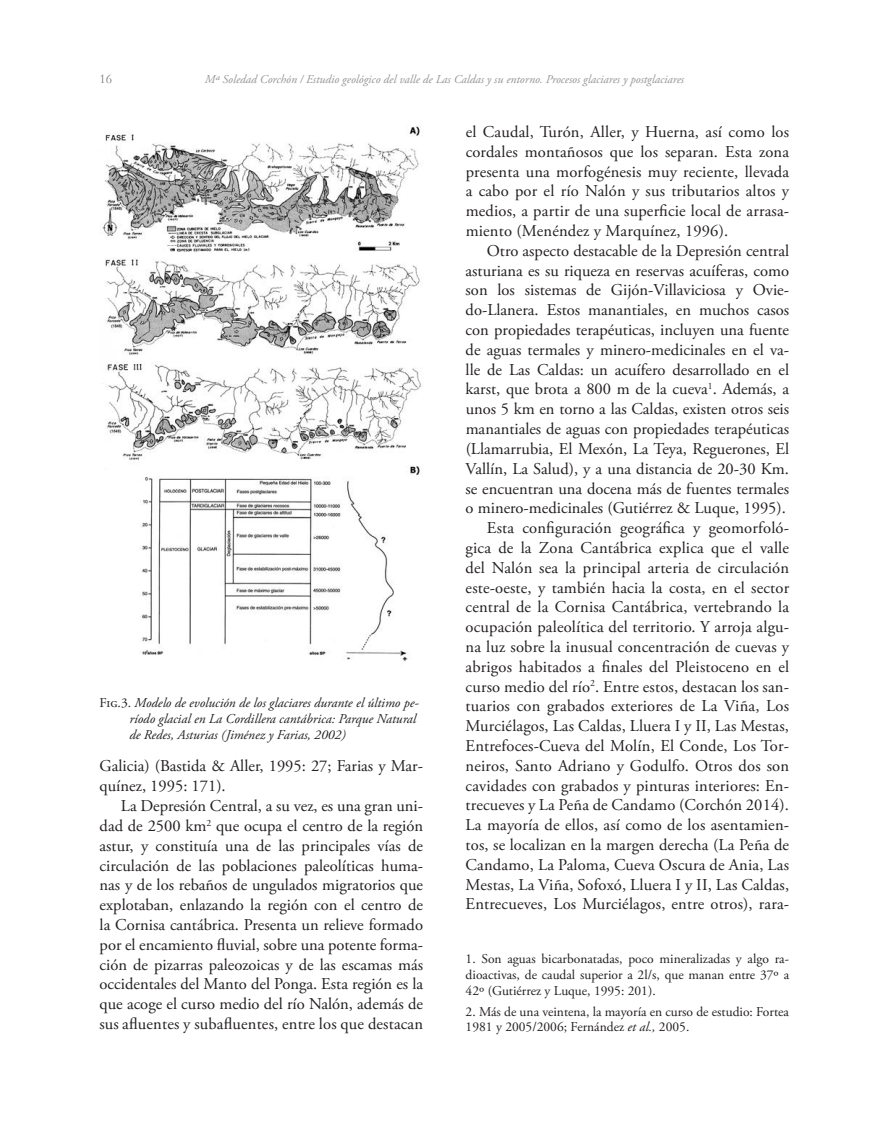
<style>
.page{position:relative;width:876px;height:1139px;background:#fff}
.page>*{position:absolute;margin:0;border:0;box-sizing:border-box;transform-origin:0 0}
.t1{font:16.5px/19.8px "Adobe Garamond Pro";color:#231f20;text-align:justify}
.t2{font:13.5px/16.2px "Adobe Garamond Pro";color:#231f20;text-align:justify}
.t3{font:italic 13.5px/16.2px "Adobe Garamond Pro";color:#231f20}
.t4{font:13.5px "Garamond";color:#808080}
.t5{font:italic 12px "Adobe Garamond Pro";color:#939598}
.s1{font-style:normal}
.s2{font-style:italic}
</style>
<div class="page">
<img style="left:102px;top:126px;width:320px;height:536px">
<p class="t4" style="left:100px;top:69px;width:14px">16</p>
<p class="t5" style="left:204px;top:72px;width:480px">Mª Soledad Corchón / Estudio geológico del valle de Las Caldas y su entorno. Procesos glaciares y postglaciares</p>
<p class="t3" style="left:129px;top:695px;width:291px;text-indent:-30px"><span class="s1">Fig.3.</span> Modelo de evolución de los glaciares durante el último pe&shy;ríodo glacial en La Cordillera cantábrica: Parque Natural de Redes, Asturias (Jiménez y Farias, 2002)</p>
<p class="t1" style="left:100px;top:756px;width:325px;line-height:20.7px">Galicia) (Bastida &amp; Aller, 1995: 27; Farias y Mar&shy;quínez, 1995: 171).</p>
<p class="t1" style="left:100px;top:797px;width:325px;text-indent:21px">La Depresión Central, a su vez, es una gran uni&shy;dad de 2500 km<sup>2</sup> que ocupa el centro de la región astur, y constituía una de las principales vías de circulación de las poblaciones paleolíticas huma&shy;nas y de los rebaños de ungulados migratorios que explotaban, enlazando la región con el centro de la Cornisa cantábrica. Presenta un relieve formado por el encamiento fluvial, sobre una potente forma&shy;ción de pizarras paleozoicas y de las escamas más occidentales del Manto del Ponga. Esta región es la que acoge el curso medio del río Nalón, además de sus afluentes y subafluentes, entre los que destacan</p>
<p class="t1" style="left:465px;top:122px;width:325px">el Caudal, Turón, Aller, y Huerna, así como los cordales montañosos que los separan. Esta zona presenta una morfogénesis muy reciente, llevada a cabo por el río Nalón y sus tributarios altos y medios, a partir de una superficie local de arrasa&shy;miento (Menéndez y Marquínez, 1996).</p>
<p class="t1" style="left:465px;top:241px;width:325px;text-align:right">Otro aspecto destacable de la Depresión central asturiana es su riqueza en reservas acuíferas, como son los sistemas de Gijón-Villaviciosa y Ovie&shy;do-Llanera. Estos manantiales, en muchos casos con propiedades terapéuticas, incluyen una fuente de aguas termales y minero-medicinales en el va&shy;lle de Las Caldas: un acuífero desarrollado en el karst, que brota a 800 m de la cueva<sup>1</sup>. Además, a unos 5 km en torno a las Caldas, existen otros seis manantiales de aguas con propiedades terapéuticas (Llamarrubia, El Mexón, La Teya, Reguerones, El Vallín, La Salud), y a una distancia de 20-30 Km. se encuentran una docena más de fuentes termales o minero-medicinales (Gutiérrez &amp; Luque, 1995).<br>Esta configuración geográfica y geomorfoló&shy;gica de la Zona Cantábrica explica que el valle del Nalón sea la principal arteria de circulación este-oeste, y también hacia la costa, en el sector central de la Cornisa Cantábrica, vertebrando la ocupación paleolítica del territorio. Y arroja algu&shy;na luz sobre la inusual concentración de cuevas y abrigos habitados a finales del Pleistoceno en el curso medio del río<sup>2</sup>. Entre estos, destacan los san&shy;tuarios con grabados exteriores de La Viña, Los Murciélagos, Las Caldas, Lluera I y II , Las Mestas, Entrefoces-Cueva del Molín, El Conde, Los Tor&shy;neiros, Santo Adriano y Godulfo. Otros dos son cavidades con grabados y pinturas interiores: En&shy;trecueves y La Peña de Candamo (Corchón 2014).<br>La mayoría de ellos, así como de los asentamien&shy;tos, se localizan en la margen derecha (La Peña de Candamo, La Paloma, Cueva Oscura de Ania, Las Mestas, La Viña, Sofoxó, Lluera I y II , Las Caldas, Entrecueves, Los Murciélagos, entre otros), rara-</p>
<p class="t2" style="left:465px;top:951px;width:325px">1. Son aguas bicarbonatadas, poco mineralizadas y algo ra&shy;dioactivas, de caudal superior a 2l/s, que manan entre 37º a 42º (Gutiérrez y Luque, 1995: 201).</p>
<p class="t2" style="left:465px;top:1004px;width:325px;line-height:15px">2. Más de una veintena, la mayoría en curso de estudio: Fortea<br>1981 y 2005/2006; Fernández <span class="s2">et al.,</span> 2005.</p>
</div>
